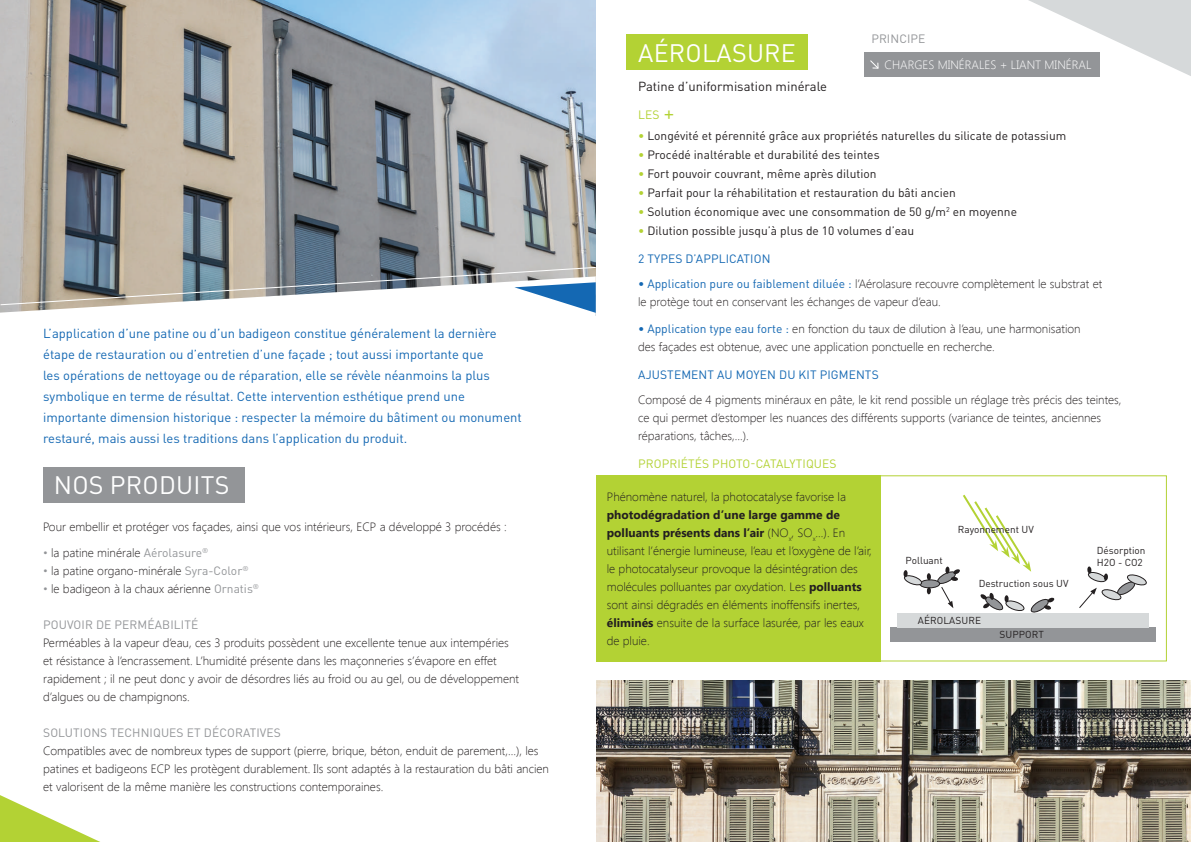
<style>
.page{position:relative;width:1191px;height:842px;background:#fff}
.page>*{position:absolute;margin:0;border:0;box-sizing:border-box;transform-origin:0 0}
.t1{font:25px "DINOT";letter-spacing:.01em;color:#fff}
.t2{font:13px/21px "DINOT";color:#1468b3}
.t3{font:13px "DINOT";color:#231f20}
.t4{font:300 12px/18px "Segoe UI";color:#231f20}
.t5{font:12px "DINOT";color:#231f20}
.t6{font:12px "DINOT";letter-spacing:.01em;color:#939598}
.t7{font:12px "DINOT";letter-spacing:.01em;color:#1468b3}
.t8{font:12px "DINOT";letter-spacing:.01em;color:#b3d234}
.t9{font:300 12px "Segoe UI";color:#fff}
.t10{font:10px/12px "DINOT";color:#231f20}
.s1{color:#939598}
.s2{font-family:"DINOT";font-weight:400;color:#939598}
.s3{font-size:20px}
.s4{color:#b3d234}
.s5{font-family:"DINOT";font-weight:400;color:#1468b3}
.s6{font-weight:700}
</style>
<div class="page">
<img style="left:1px;top:0;width:595px;height:266px">
<div style="left:43px;top:467px;width:201px;height:35px;background:#939598"></div>
<svg style="left:0;top:795px;width:100px;height:47px"></svg>
<svg style="left:0;top:266px;width:596px;height:47px"></svg>
<div style="left:596px;top:475px;width:284px;height:186px;background:#b3d234"></div>
<div style="left:626px;top:34px;width:182px;height:36px;background:#b3d234"></div>
<svg style="left:1028px;top:0;width:163px;height:76px"></svg>
<div style="left:864px;top:52px;width:235px;height:25px;background:#939598"></div>
<svg style="left:870px;top:60px;width:9px;height:9px"></svg>
<div style="left:890px;top:627px;width:265px;height:15px;background:#939598"></div>
<div style="left:897px;top:613px;width:252px;height:14px;background:#d6d9da"></div>
<svg style="left:903px;top:494px;width:151px;height:119px"></svg>
<svg style="left:1079px;top:566px;width:68px;height:42px"></svg>
<img style="left:596px;top:681px;width:595px;height:161px">
<p class="t2" style="left:43px;top:322px;width:480px">L’application d’une patine ou d’un badigeon constitue généralement la dernière étape de restauration ou d’entretien d’une façade ; tout aussi importante que<br>les opérations de nettoyage ou de réparation, elle se révèle néanmoins la plus symbolique en terme de résultat. Cette intervention esthétique prend une importante dimension historique : respecter la mémoire du bâtiment ou monument restauré, mais aussi les traditions dans l’application du produit.</p>
<h1 class="t1" style="left:54px;top:468px;width:177px">NOS PRODUITS</h1>
<p class="t4" style="left:43px;top:518px;width:465px">Pour embellir et protéger vos façades, ainsi que vos intérieurs, ECP a développé 3 procédés :</p>
<p class="t4" style="left:43px;top:544px;width:167px"><span class="s1">•</span> la patine minérale <span class="s2">Aérolasure</span><sup>®</sup></p>
<p class="t4" style="left:43px;top:562px;width:207px"><span class="s1">•</span> la patine organo-minérale <span class="s2">Syra-Color</span><sup>®</sup></p>
<p class="t4" style="left:43px;top:580px;width:217px"><span class="s1">•</span> le badigeon à la chaux aérienne <span class="s2">Ornatis</span><sup>®</sup></p>
<p class="t6" style="left:43px;top:617px;width:157px">POUVOIR DE PERMÉABILITÉ</p>
<p class="t4" style="left:43px;top:634px;width:477px">Perméables à la vapeur d’eau, ces 3 produits possèdent une excellente tenue aux intempéries et résistance à l’encrassement. L’humidité présente dans les maçonneries s’évapore en effet rapidement ; il ne peut donc y avoir de désordres liés au froid ou au gel, ou de développement d’algues ou de champignons.</p>
<p class="t6" style="left:43px;top:725px;width:239px">SOLUTIONS TECHNIQUES ET DÉCORATIVES</p>
<p class="t4" style="left:43px;top:742px;width:507px">Compatibles avec de nombreux types de support (pierre, brique, béton, enduit de parement,...), les patines et badigeons ECP les protègent durablement. Ils sont adaptés à la restauration du bâti ancien et valorisent de la même manière les constructions contemporaines.</p>
<h1 class="t1" style="left:638px;top:36px;width:159px">AÉROLASURE</h1>
<p class="t3" style="left:638px;top:77px;width:191px">Patine d’uniformisation minérale</p>
<p class="t8" style="left:638px;top:106px;width:38px">LES <span class="s3">+</span></p>
<p class="t6" style="left:871px;top:31px;width:56px">PRINCIPE</p>
<p class="t9" style="left:884px;top:56px;width:208px">CHARGES MINÉRALES + LIANT MINÉRAL</p>
<p class="t5" style="left:638px;top:128px;width:430px"><span class="s4">•</span> Longévité et pérennité grâce aux propriétés naturelles du silicate de potassium</p>
<p class="t5" style="left:638px;top:147px;width:243px"><span class="s4">•</span> Procédé inaltérable et durabilité des teintes</p>
<p class="t5" style="left:638px;top:166px;width:240px"><span class="s4">•</span> Fort pouvoir couvrant, même après dilution</p>
<p class="t5" style="left:638px;top:185px;width:319px"><span class="s4">•</span> Parfait pour la réhabilitation et restauration du bâti ancien</p>
<p class="t5" style="left:638px;top:204px;width:380px"><span class="s4">•</span> Solution économique avec une consommation de 50 g/m<sup>2</sup> en moyenne</p>
<p class="t5" style="left:638px;top:223px;width:278px"><span class="s4">•</span> Dilution possible jusqu’à plus de 10 volumes d’eau</p>
<p class="t7" style="left:638px;top:251px;width:134px">2 TYPES D’APPLICATION</p>
<p class="t4" style="left:638px;top:274px;width:466px"><span class="s5">• Application pure ou faiblement diluée :</span> l’Aérolasure recouvre complètement le substrat et le protège tout en conservant les échanges de vapeur d’eau.</p>
<p class="t4" style="left:638px;top:319px;width:444px"><span class="s5">• Application type eau forte :</span> en fonction du taux de dilution à l’eau, une harmonisation des façades est obtenue, avec une application ponctuelle en recherche.</p>
<p class="t7" style="left:638px;top:367px;width:242px">AJUSTEMENT AU MOYEN DU KIT PIGMENTS</p>
<p class="t4" style="left:638px;top:390px;width:485px">Composé de 4 pigments minéraux en pâte, le kit rend possible un réglage très précis des teintes, ce qui permet d’estomper les nuances des différents supports (variance de teintes, anciennes réparations, tâches,...).</p>
<p class="t8" style="left:638px;top:455px;width:200px">PROPRIÉTÉS PHOTO-CATALYTIQUES</p>
<p class="t4" style="left:607px;top:488px;width:241px">Phénomène naturel, la photocatalyse favorise la</p>
<p class="t4" style="left:607px;top:506px;width:266px"><span class="s6">photodégradation d’une large gamme de polluants présents dans l’air</span> (NO<sub>x</sub>, SO<sub>x</sub>...). En utilisant l’énergie lumineuse, l’eau et l’oxygène de l’air, le photocatalyseur provoque la désintégration des molécules polluantes par oxydation. Les <span class="s6">polluants </span>sont ainsi dégradés en éléments inoffensifs inertes, <span class="s6">éliminés</span> ensuite de la surface lasurée, par les eaux de pluie.</p>
<p class="t10" style="left:905px;top:554px;width:39px">Polluant</p>
<p class="t10" style="left:958px;top:523px;width:77px">Rayonnement UV</p>
<p class="t10" style="left:978px;top:577px;width:91px">Destruction sous UV</p>
<p class="t10" style="left:918px;top:614px;width:65px">AÉROLASURE</p>
<p class="t10" style="left:999px;top:628px;width:46px">SUPPORT</p>
<p class="t10" style="left:1096px;top:544px;width:50px">Désorption<br>H2O - CO2</p>
</div>
